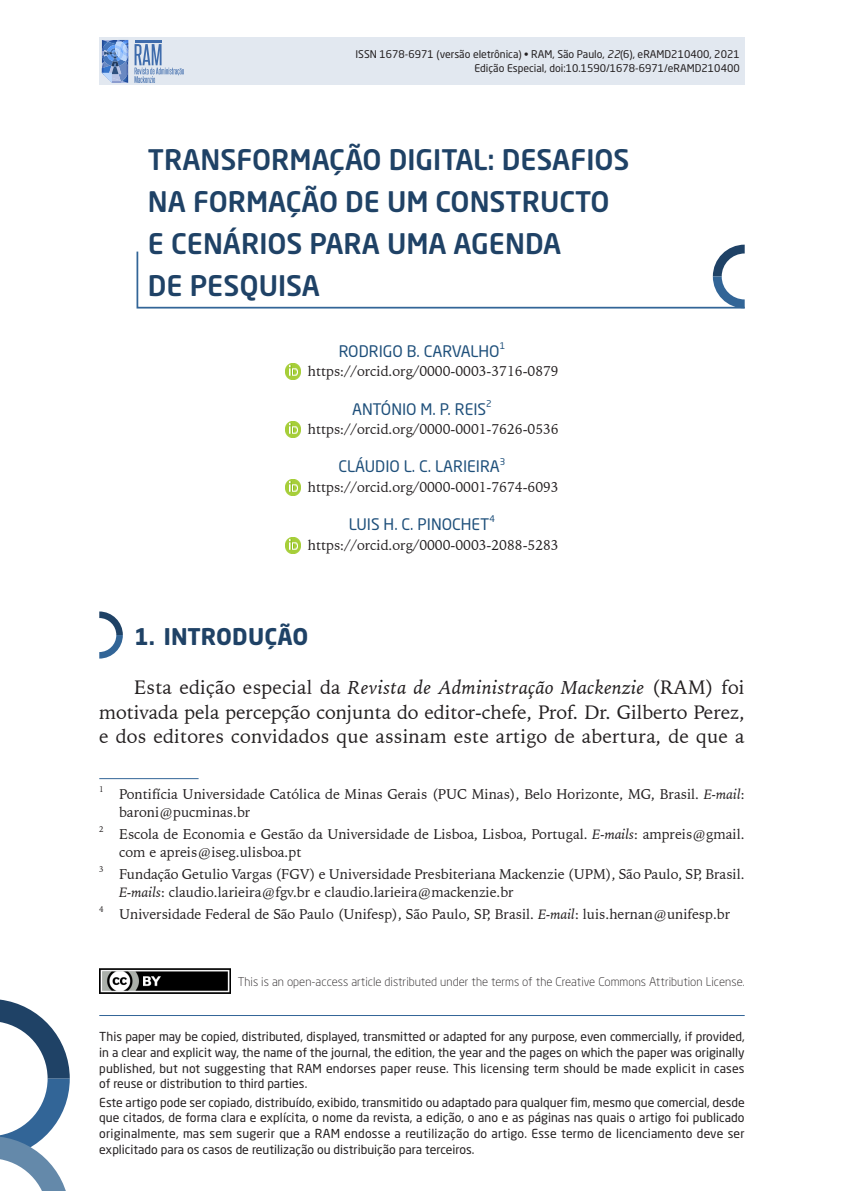
<style>
.page{position:relative;width:844px;height:1191px;background:#fff}
.page>*{position:absolute;margin:0;border:0;box-sizing:border-box;transform-origin:0 0}
.Título_artigo{font:500 28px/42px "Neo Sans Std";color:#1f4266}
.Subtit_1{font:700 22.75px "Neo Sans Std";letter-spacing:.01em;color:#1f4266}
.Corpo_do_texto{font:19.25px/24.5px "Iowan Old Style BT";letter-spacing:.015em;color:#231f20;text-align:justify}
.Autor_artigo{font:15.75px "Neo Sans Std";color:#1f507b}
.Rodapé{font:14px/17.5px "Iowan Old Style BT";color:#231f20}
.Autor_dados{font:14px "Iowan Old Style BT";color:#231f20}
.t1{font:12.25px/15.8px "Neo Sans Std";color:#231f20;text-align:justify}
.t2{font:300 11.9px "Neo Sans Std";color:#231f20}
.Cabeco_para_abertura{font:10.5px "Neo Sans Std";color:#231f20}
.Autor_artigo-2{font:9.1px "Neo Sans Std";color:#1f507b}
.Rodapé-2{font:8.05px "Iowan Old Style BT";color:#231f20}
.s1{font-style:italic}
</style>
<div class="page">
<svg style="left:0;top:999px;width:70px;height:192px"></svg>
<svg style="left:136px;top:245px;width:609px;height:64px"></svg>
<hr style="left:99px;top:1015px;width:645px;height:1px;background:#326597">
<img style="left:99px;top:969px;width:131px;height:24px">
<div style="left:99px;top:37px;width:645px;height:48px;background:#e2e8f0"></div>
<svg style="left:102px;top:40px;width:26px;height:43px"></svg>
<svg style="left:134px;top:44px;width:50px;height:39px"></svg>
<hr style="left:134px;top:40px;width:27px;height:2px;background:#3f6cac">
<img style="left:285px;top:364px;width:16px;height:16px">
<img style="left:285px;top:422px;width:16px;height:15px">
<img style="left:285px;top:479px;width:16px;height:16px">
<img style="left:285px;top:537px;width:16px;height:16px">
<svg style="left:99px;top:611px;width:24px;height:47px"></svg>
<hr style="left:99px;top:778px;width:99px;height:1px;background:#326597">
<p class="Cabeco_para_abertura" style="left:355px;top:48px;width:385px">ISSN 1678-6971 (versão eletrônica) • RAM, São Paulo, <span class="s1">22</span>(6), eRAMD210400, 2021</p>
<p class="Cabeco_para_abertura" style="left:474px;top:62px;width:267px">Edição Especial, doi:10.1590/1678-6971/eRAMD210400</p>
<p class="Título_artigo" style="left:148px;top:138px;width:483px">TRANSFORMAÇÃO DIGITAL: DESAFIOS<br>NA FORMAÇÃO DE UM CONSTRUCTO<br>E CENÁRIOS PARA UMA AGENDA<br>DE PESQUISA</p>
<p class="Autor_artigo" style="left:338px;top:341px;width:162px">RODRIGO B. CARVALHO</p>
<p class="Autor_artigo-2" style="left:499px;top:340px;width:7px">1</p>
<p class="Autor_dados" style="left:308px;top:362px;width:252px">https://orcid.org/0000-0003-3716-0879</p>
<p class="Autor_artigo" style="left:352px;top:399px;width:135px">ANTÓNIO M. P. REIS</p>
<p class="Autor_artigo-2" style="left:486px;top:398px;width:7px">2</p>
<p class="Autor_dados" style="left:308px;top:420px;width:252px">https://orcid.org/0000-0001-7626-0536</p>
<p class="Autor_artigo" style="left:338px;top:457px;width:163px">CLÁUDIO L. C. LARIEIRA</p>
<p class="Autor_artigo-2" style="left:500px;top:456px;width:7px">3</p>
<p class="Autor_dados" style="left:308px;top:478px;width:252px">https://orcid.org/0000-0001-7674-6093</p>
<p class="Autor_artigo" style="left:349px;top:515px;width:142px">LUIS H. C. PINOCHET</p>
<p class="Autor_artigo-2" style="left:489px;top:513px;width:7px">4</p>
<p class="Autor_dados" style="left:308px;top:536px;width:252px">https://orcid.org/0000-0003-2088-5283</p>
<p class="Subtit_1" style="left:134px;top:622px;width:176px">1. INTRODUÇÃO</p>
<p class="Corpo_do_texto" style="left:99px;top:675px;width:646px;text-indent:35px">Esta edição especial da <span class="s1">Revista de Administração Mackenzie</span> (RAM) foi motivada pela percepção conjunta do editor-chefe, Prof. Dr. Gilberto Perez, e dos editores convidados que assinam este artigo de abertura, de que a</p>
<p class="Rodapé-2" style="left:99px;top:784px;width:6px">1</p>
<p class="Rodapé" style="left:119px;top:785px;width:627px">Pontifícia Universidade Católica de Minas Gerais (PUC Minas), Belo Horizonte, MG, Brasil. <span class="s1">E-mail</span>: baroni@pucminas.br</p>
<p class="Rodapé-2" style="left:99px;top:824px;width:6px">2</p>
<p class="Rodapé" style="left:119px;top:825px;width:627px">Escola de Economia e Gestão da Universidade de Lisboa, Lisboa, Portugal. <span class="s1">E-mails</span>: ampreis@gmail. com e apreis@iseg.ulisboa.pt</p>
<p class="Rodapé-2" style="left:99px;top:864px;width:6px">3</p>
<p class="Rodapé" style="left:119px;top:865px;width:627px">Fundação Getulio Vargas (FGV) e Universidade Presbiteriana Mackenzie (UPM), São Paulo, SP, Brasil.<br><span class="s1">E-mails</span>: claudio.larieira@fgv.br e claudio.larieira@mackenzie.br</p>
<p class="Rodapé-2" style="left:99px;top:904px;width:6px">4</p>
<p class="Rodapé" style="left:119px;top:905px;width:612px">Universidade Federal de São Paulo (Unifesp), São Paulo, SP, Brasil. <span class="s1">E-mail</span>: luis.hernan@unifesp.br</p>
<p class="t2" style="left:238px;top:975px;width:508px">This is an open-access article distributed under the terms of the Creative Commons Attribution License.</p>
<p class="t1" style="left:99px;top:1028px;width:646px">This paper may be copied, distributed, displayed, transmitted or adapted for any purpose, even commercially, if provided, in a clear and explicit way, the name of the journal, the edition, the year and the pages on which the paper was originally published, but not suggesting that RAM endorses paper reuse. This licensing term should be made explicit in cases of reuse or distribution to third parties.</p>
<p class="t1" style="left:99px;top:1094px;width:646px">Este artigo pode ser copiado, distribuído, exibido, transmitido ou adaptado para qualquer fim, mesmo que comercial, desde que citados, de forma clara e explícita, o nome da revista, a edição, o ano e as páginas nas quais o artigo foi publicado originalmente, mas sem sugerir que a RAM endosse a reutilização do artigo. Esse termo de licenciamento deve ser explicitado para os casos de reutilização ou distribuição para terceiros.</p>
</div>
